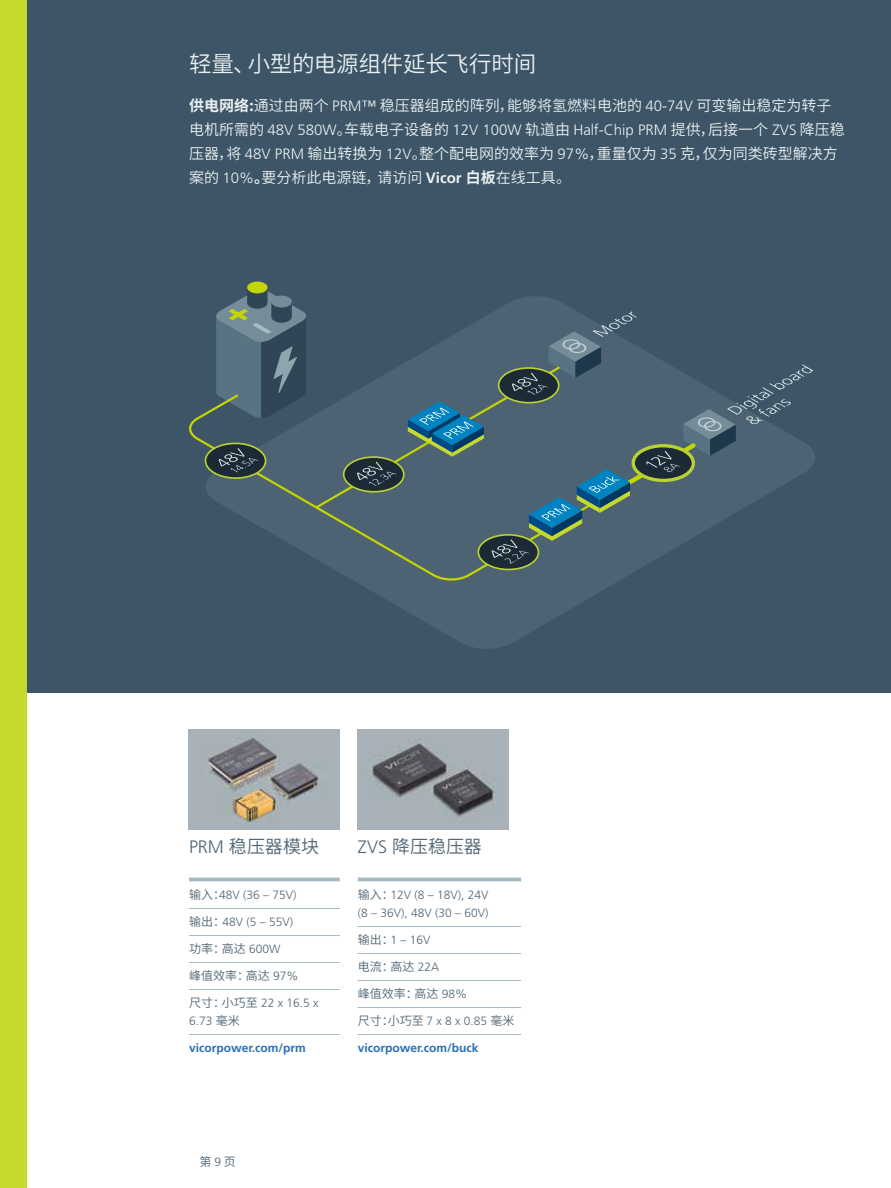
<style>
.page{position:relative;width:891px;height:1188px;background:#fff}
.page>*{position:absolute;margin:0;border:0;box-sizing:border-box;transform-origin:0 0}
.t1{font:22.5px "Source Han Sans CN";letter-spacing:-.01em;color:#eaf0f1}
.t2{font:18px "Source Han Sans CN";letter-spacing:.005em;color:#4f6575}
.t3{font:15px/24px "Source Han Sans CN";color:#eaf0f1}
.t4{font:300 15px "Frutiger LT Pro";color:#eaf0f1}
.t5{font:300 12px/18px "Frutiger LT Pro";color:#4f6575}
.t6{font:12px "Source Han Sans CN";color:#4f6575}
.t7{font:700 12px "Frutiger LT Pro";color:#286fb7}
.s1{font-weight:700}
.s2{font-family:"Frutiger LT Pro";font-weight:300}
.s3{font-family:"Source Han Sans CN";font-weight:400}
.s4{font-family:"Frutiger LT Pro";font-weight:700}
</style>
<div class="page">
<div style="left:0;top:0;width:891px;height:693px;background:#3d5567"></div>
<div style="left:0;top:0;width:27px;height:1188px;background:#c4d82e"></div>
<svg style="left:361px;top:454px;width:454px;height:195px"></svg>
<div style="left:247px;top:282px;width:21px;height:11px;background:#c4d600;border-radius:50%"></div>
<svg style="left:189px;top:407px;width:411px;height:177px"></svg>
<svg style="left:205px;top:443px;width:61px;height:35px"></svg>
<svg style="left:478px;top:535px;width:60px;height:35px"></svg>
<div style="left:477px;top:534px;width:62px;height:36px;border:2px solid #b9d232;border-radius:50%"></div>
<svg style="left:215px;top:287px;width:599px;height:277px"></svg>
<hr style="left:189px;top:878px;width:151px;height:3px;background:#a5bac2">
<hr style="left:189px;top:908px;width:151px;height:1px;background:#a5bac2">
<hr style="left:189px;top:935px;width:151px;height:1px;background:#a5bac2">
<hr style="left:189px;top:962px;width:151px;height:1px;background:#a5bac2">
<hr style="left:189px;top:989px;width:151px;height:1px;background:#a5bac2">
<hr style="left:189px;top:1034px;width:151px;height:1px;background:#a5bac2">
<img style="left:189px;top:729px;width:151px;height:101px">
<hr style="left:358px;top:878px;width:163px;height:3px;background:#a5bac2">
<hr style="left:358px;top:926px;width:163px;height:1px;background:#a5bac2">
<hr style="left:358px;top:953px;width:163px;height:1px;background:#a5bac2">
<hr style="left:358px;top:980px;width:163px;height:1px;background:#a5bac2">
<hr style="left:358px;top:1007px;width:163px;height:1px;background:#a5bac2">
<hr style="left:358px;top:1034px;width:163px;height:1px;background:#a5bac2">
<img style="left:358px;top:729px;width:150px;height:101px">
<h1 class="t1" style="left:189px;top:51px;width:349px">轻量、小型的电源组件延长飞行时间</h1>
<p class="t3" style="left:189px;top:94px;width:644px"><span class="s1">供电网络:</span>通过由两个 <span class="s2">PRM™</span> 稳压器组成的阵列，能够将氢燃料电池的 <span class="s2">40-74V</span> 可变输出稳定为转子</p>
<p class="t4" style="left:189px;top:121px;width:657px"><span class="s3">电机所需的</span> 48V 580W<span class="s3">。车载电子设备的</span> 12V 100W <span class="s3">轨道由</span> Half-Chip PRM <span class="s3">提供，后接一个</span> ZVS <span class="s3">降压稳</span></p>
<p class="t3" style="left:189px;top:142px;width:650px">压器，将 <span class="s2">48V PRM</span> 输出转换为 <span class="s2">12V</span>。整个配电网的效率为 <span class="s2">97%</span>，重量仅为 <span class="s2">35</span> 克，仅为同类砖型解决方案的 <span class="s2">10%</span><span class="s1">。</span>要分析此电源链，请访问 <span class="s4">Vicor</span> <span class="s1">白板</span>在线工具。</p>
<p class="t2" style="left:189px;top:836px;width:132px"><span class="s2">PRM</span> 稳压器模块</p>
<p class="t5" style="left:189px;top:886px;width:109px"><span class="s3">输入：</span>48V (36 – 75V)</p>
<p class="t5" style="left:189px;top:913px;width:106px"><span class="s3">输出：</span>48V (5 – 55V)</p>
<p class="t6" style="left:189px;top:942px;width:93px">功率：高达 <span class="s2">600W</span></p>
<p class="t6" style="left:189px;top:969px;width:111px">峰值效率：高达 <span class="s2">97%</span></p>
<p class="t5" style="left:189px;top:994px;width:131px"><span class="s3">尺寸：小巧至</span> 22 x 16.5 x<br>6.73 <span class="s3">毫米</span></p>
<p class="t7" style="left:189px;top:1041px;width:118px">vicorpower.com/prm</p>
<p class="t2" style="left:358px;top:836px;width:126px"><span class="s2">ZVS</span> 降压稳压器</p>
<p class="t5" style="left:358px;top:886px;width:132px"><span class="s3">输入：</span>12V (8 – 18V), 24V (8 – 36V), 48V (30 – 60V)</p>
<p class="t5" style="left:358px;top:931px;width:74px"><span class="s3">输出：</span>1 – 16V</p>
<p class="t6" style="left:358px;top:960px;width:83px">电流：高达 <span class="s2">22A</span></p>
<p class="t6" style="left:358px;top:987px;width:111px">峰值效率：高达 <span class="s2">98%</span></p>
<p class="t6" style="left:358px;top:1014px;width:158px">尺寸：小巧至 <span class="s2">7 x 8 x 0.85</span> 毫米</p>
<p class="t7" style="left:358px;top:1041px;width:122px">vicorpower.com/buck</p>
<p class="t6" style="left:200px;top:1155px;width:38px">第<span class="s2">9</span>页</p>
</div>
